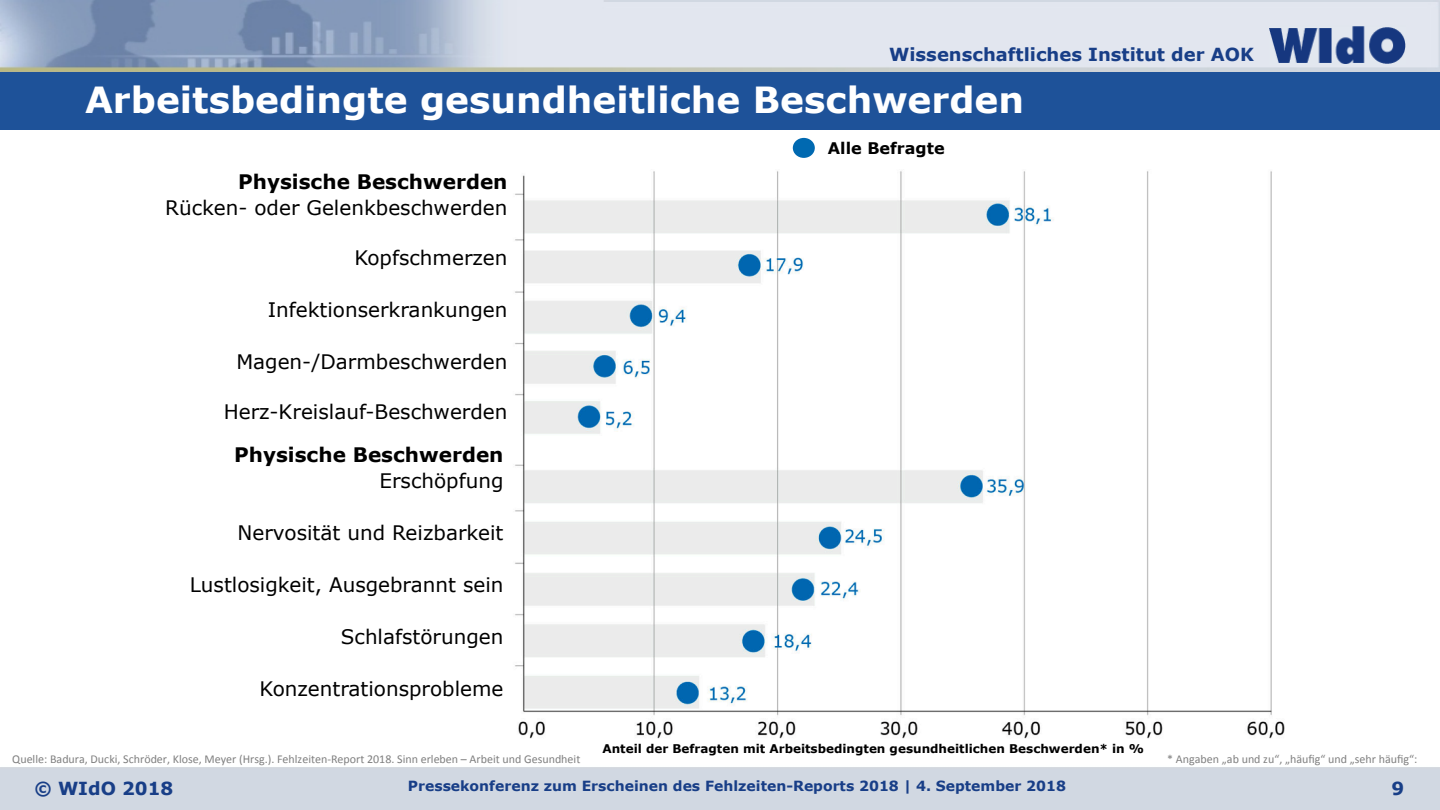
<style>
.page{position:relative;width:1440px;height:810px;background:#fff}
.page>*{position:absolute;margin:0;border:0;box-sizing:border-box;transform-origin:0 0}
.t1{font:700 36px "Verdana";color:#fff}
.t2{font:20px "Verdana";color:#000}
.t3{font:700 20px "Verdana";color:#000}
.t4{font:700 18px "Verdana";color:#183e87}
.t5{font:700 16px "Verdana";color:#000}
.t6{font:700 14px "Verdana";color:#183e87}
.t7{font:12px "Calibri";color:#7f7f7f}
.t8{font:700 12px "Verdana";color:#000}
</style>
<div class="page">
<img style="left:0;top:0;width:1440px;height:810px">
<img style="left:1269px;top:26px;width:136px;height:39px">
<img style="left:510px;top:170px;width:775px;height:571px">
<div style="left:0;top:72px;width:1440px;height:58px;background:#1e5299"></div>
<div style="left:793px;top:138px;width:22px;height:20px;background:#0069b1;border-radius:50%"></div>
<p class="t4" style="left:889px;top:43px;width:366px">Wissenschaftliches Institut der AOK</p>
<h1 class="t1" style="left:85px;top:77px;width:941px">Arbeitsbedingte gesundheitliche Beschwerden</h1>
<p class="t3" style="left:238px;top:169px;width:271px">Physische Beschwerden</p>
<p class="t2" style="left:165px;top:195px;width:344px">Rücken- oder Gelenkbeschwerden</p>
<p class="t2" style="left:354px;top:245px;width:155px">Kopfschmerzen</p>
<p class="t2" style="left:268px;top:297px;width:241px">Infektionserkrankungen</p>
<p class="t2" style="left:236px;top:349px;width:273px">Magen-/Darmbeschwerden</p>
<p class="t2" style="left:224px;top:399px;width:285px">Herz-Kreislauf-Beschwerden</p>
<p class="t3" style="left:234px;top:442px;width:271px">Physische Beschwerden</p>
<p class="t2" style="left:379px;top:468px;width:126px">Erschöpfung</p>
<p class="t2" style="left:238px;top:520px;width:267px">Nervosität und Reizbarkeit</p>
<p class="t2" style="left:190px;top:572px;width:315px">Lustlosigkeit, Ausgebrannt sein</p>
<p class="t2" style="left:341px;top:624px;width:164px">Schlafstörungen</p>
<p class="t2" style="left:260px;top:676px;width:245px">Konzentrationsprobleme</p>
<p class="t5" style="left:828px;top:138px;width:118px">Alle Befragte</p>
<p class="t8" style="left:602px;top:741px;width:543px">Anteil der Befragten mit Arbeitsbedingten gesundheitlichen Beschwerden* in %</p>
<p class="t7" style="left:12px;top:752px;width:570px">Quelle: Badura, Ducki, Schröder, Klose, Meyer (Hrsg.). Fehlzeiten-Report 2018. Sinn erleben – Arbeit und Gesundheit</p>
<p class="t7" style="left:1167px;top:752px;width:252px">* Angaben „ab und zu“, „häufig“ und „sehr häufig“:</p>
<p class="t4" style="left:1391px;top:777px;width:14px">9</p>
<p class="t6" style="left:408px;top:777px;width:660px">Pressekonferenz zum Erscheinen des Fehlzeiten-Reports 2018 | 4. September 2018</p>
<p class="t4" style="left:35px;top:777px;width:140px">© WIdO 2018</p>
</div>
